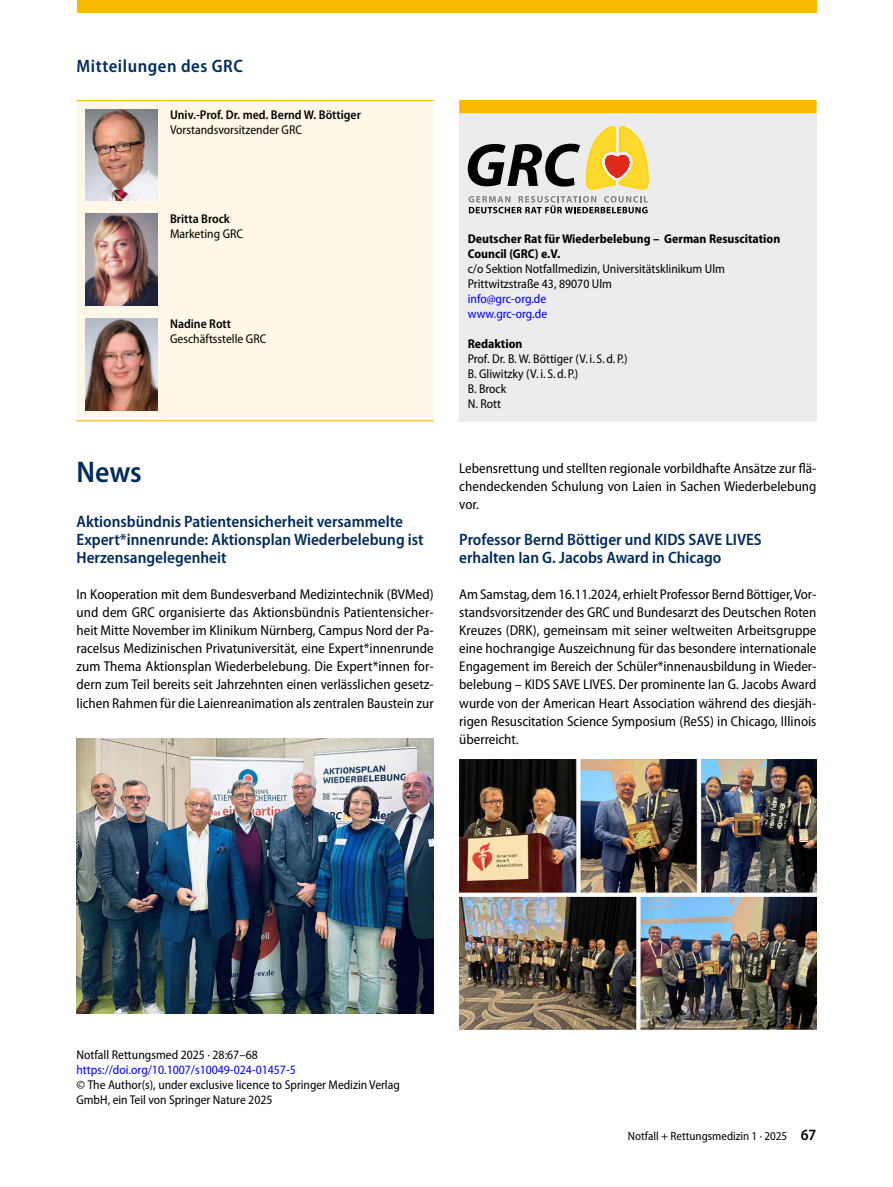
<style>
.page{position:relative;width:893px;height:1187px;background:#fff}
.page>*{position:absolute;margin:0;border:0;box-sizing:border-box;transform-origin:0 0}
.t1{font:600 semi-condensed 30px "Myriad Pro";color:#002c5b}
.t2{font:600 semi-condensed 18px "Myriad Pro";letter-spacing:.03em;color:#002c5b}
.t3{font:600 semi-condensed 16.5px/18px "Myriad Pro";color:#002c5b}
.t4{font:semi-condensed 14.25px/18px "Myriad Pro";color:#000;text-align:justify}
.t5{font:semi-condensed 12.75px/15px "Myriad Pro";color:#000}
.t6{font:700 semi-condensed 12.75px/15px "Myriad Pro";color:#000}
.t7{font:semi-condensed 12.75px/15px "Myriad Pro";color:#00f}
.t8{font:600 semi-condensed 12.75px "Myriad Pro";color:#000}
.t9{font:semi-condensed 12px "Myriad Pro";color:#000}
.s1{font-weight:600;font-size:15.75px}
</style>
<div class="page">
<div style="left:77px;top:0;width:739px;height:13px;background:#fbba00"></div>
<img style="left:459px;top:759px;width:357px;height:270px">
<img style="left:77px;top:738px;width:357px;height:275px">
<div style="left:77px;top:101px;width:357px;height:319px;background:#fff8e8"></div>
<hr style="left:162px;top:100px;width:272px;height:1px;background:#fbba00">
<hr style="left:77px;top:100px;width:85px;height:1px;background:#fbba00">
<hr style="left:162px;top:420px;width:272px;height:1px;background:#fbba00">
<hr style="left:77px;top:420px;width:85px;height:1px;background:#fbba00">
<img style="left:85px;top:109px;width:72px;height:92px">
<img style="left:85px;top:214px;width:72px;height:91px">
<img style="left:85px;top:318px;width:72px;height:92px">
<div style="left:459px;top:100px;width:357px;height:321px;background:#ececec"></div>
<div style="left:459px;top:100px;width:357px;height:13px;background:#fbba00"></div>
<svg style="left:469px;top:196px;width:179px;height:17px"></svg>
<svg style="left:586px;top:126px;width:63px;height:64px"></svg>
<svg style="left:468px;top:144px;width:112px;height:42px"></svg>
<p class="t2" style="left:77px;top:56px;width:168px">Mitteilungen des GRC</p>
<p class="t8" style="left:170px;top:107px;width:192px">Univ.-Prof. Dr. med. Bernd W. Böttiger</p>
<p class="t5" style="left:170px;top:122px;width:133px">Vorstandsvorsitzender GRC</p>
<p class="t8" style="left:170px;top:212px;width:61px">Britta Brock</p>
<p class="t5" style="left:170px;top:227px;width:75px">Marketing GRC</p>
<p class="t8" style="left:170px;top:316px;width:62px">Nadine Rott</p>
<p class="t5" style="left:170px;top:331px;width:98px">Geschäftsstelle GRC</p>
<h1 class="t1" style="left:77px;top:455px;width:67px">News</h1>
<p class="t3" style="left:77px;top:513px;width:349px">Aktionsbündnis Patientensicherheit versammelte<br>Expert*innenrunde: Aktionsplan Wiederbelebung ist<br>Herzensangelegenheit</p>
<p class="t4" style="left:77px;top:586px;width:359px">In Kooperation mit dem Bundesverband Medizintechnik (BVMed) und dem GRC organisierte das Aktionsbündnis Patientensicher&shy;heit Mitte November im Klinikum Nürnberg, Campus Nord der Pa&shy;racelsus Medizinischen Privatuniversität, eine Expert*innenrunde zum Thema Aktionsplan Wiederbelebung. Die Expert*innen for&shy;dern zum Teil bereits seit Jahrzehnten einen verlässlichen gesetz&shy;lichen Rahmen für die Laienreanimation als zentralen Baustein zur</p>
<p class="t6" style="left:468px;top:232px;width:314px">Deutscher Rat für Wiederbelebung – German Resuscitation<br>Council (GRC) e.V.</p>
<p class="t5" style="left:468px;top:262px;width:259px">c/o Sektion Notfallmedizin, Universitätsklinikum Ulm<br>Prittwitzstraße 43, 89070 Ulm</p>
<p class="t7" style="left:468px;top:292px;width:81px">info@grc-org.de www.grc-org.de</p>
<p class="t6" style="left:468px;top:336px;width:56px">Redaktion</p>
<p class="t5" style="left:468px;top:352px;width:161px">Prof. Dr. B. W. Böttiger (V. i. S.d. P.)<br>B. Gliwitzky (V. i. S.d. P.)<br>B. Brock<br>N. Rott</p>
<p class="t4" style="left:459px;top:460px;width:359px">Lebensrettung und stellten regionale vorbildhafte Ansätze zur flä&shy;chendeckenden Schulung von Laien in Sachen Wiederbelebung vor.</p>
<p class="t3" style="left:459px;top:531px;width:304px">Professor Bernd Böttiger und KIDS SAVE LIVES erhalten Ian G. Jacobs Award in Chicago</p>
<p class="t4" style="left:459px;top:586px;width:359px">Am Samstag, dem 16.11.2024, erhielt Professor Bernd Böttiger, Vor&shy;standsvorsitzender des GRC und Bundesarzt des Deutschen Roten Kreuzes (DRK), gemeinsam mit seiner weltweiten Arbeitsgruppe eine hochrangige Auszeichnung für das besondere internationale Engagement im Bereich der Schüler*innenausbildung in Wieder&shy;belebung – KIDS SAVE LIVES. Der prominente Ian G. Jacobs Award wurde von der American Heart Association während des diesjäh&shy;rigen Resuscitation Science Symposium (ReSS) in Chicago, Illinois überreicht.</p>
<p class="t5" style="left:77px;top:1047px;width:183px">Notfall Rettungsmed 2025 · 28:67–68</p>
<p class="t7" style="left:77px;top:1062px;width:221px">https://doi.org/10.1007/s10049-024-01457-5</p>
<p class="t5" style="left:77px;top:1077px;width:325px">© The Author(s), under exclusive licence to Springer Medizin Verlag<br>GmbH, ein Teil von Springer Nature 2025</p>
<p class="t9" style="left:628px;top:1129px;width:190px">Notfall + Rettungsmedizin 1 · 2025 <span class="s1">67</span></p>
</div>
